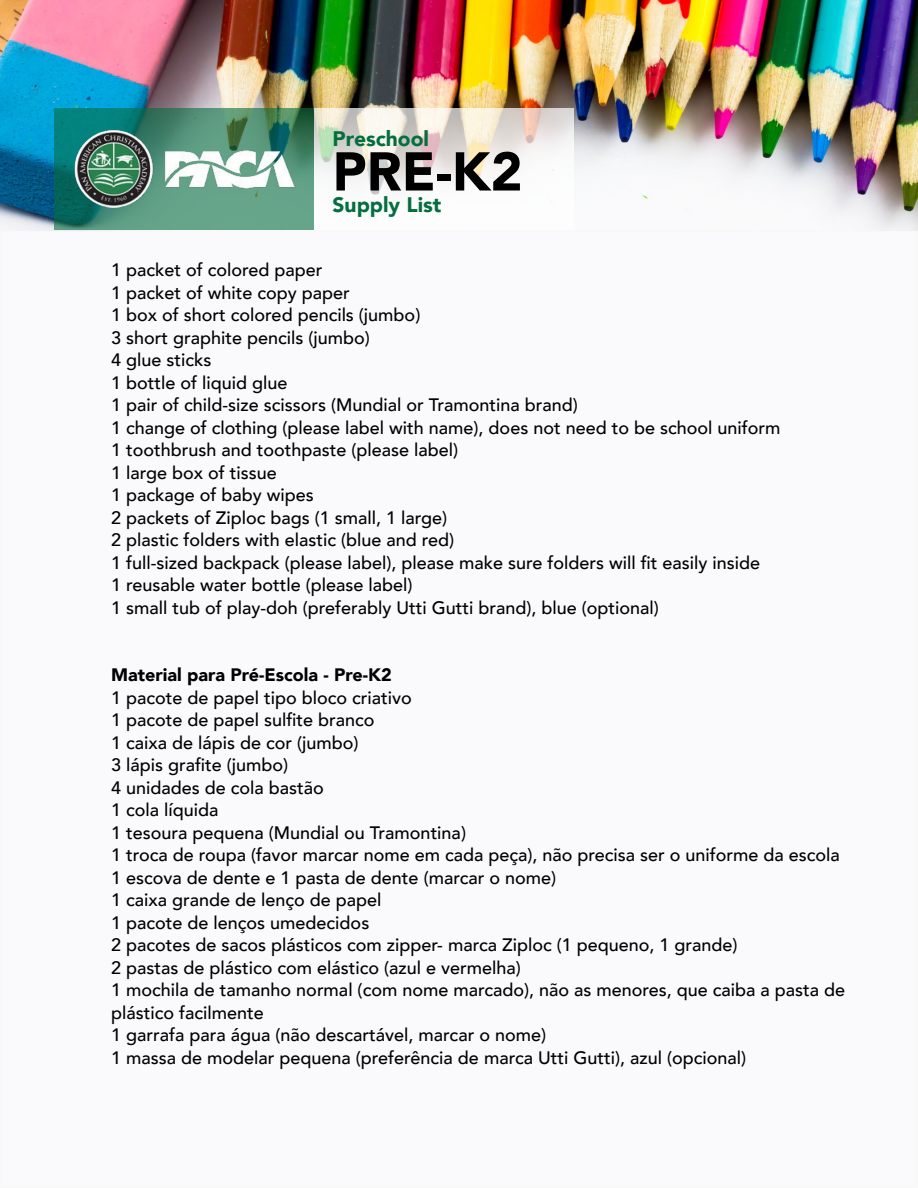
<style>
.page{position:relative;width:918px;height:1188px;background:#fff}
.page>*{position:absolute;margin:0;border:0;box-sizing:border-box;transform-origin:0 0}
.t1{font:900 54px "Avenir";color:#000}
.t2{font:900 21px "Avenir";color:#056e40}
.t3{font:500 18px/22.5px "Avenir";color:#000}
.t4{font:900 18px "Avenir";color:#000}
</style>
<div class="page">
<div style="left:1px;top:231px;width:916px;height:956px;background:#fafafc"></div>
<img style="left:0;top:0;width:918px;height:230px">
<svg style="left:55px;top:108px;width:259px;height:122px;background:#408c75"></svg>
<img style="left:64px;top:124px;width:240px;height:89px">
<svg style="left:315px;top:108px;width:259px;height:122px"></svg>
<p class="t2" style="left:333px;top:120px;width:98px">Preschool</p>
<h1 class="t1" style="left:333px;top:125px;width:191px">PRE-K2</h1>
<p class="t2" style="left:333px;top:186px;width:110px">Supply List</p>
<p class="t3" style="left:111px;top:258px;width:671px">1 packet of colored paper<br>1 packet of white copy paper<br>1 box of short colored pencils (jumbo)<br>3 short graphite pencils (jumbo)<br>4 glue sticks<br>1 bottle of liquid glue<br>1 pair of child-size scissors (Mundial or Tramontina brand)<br>1 change of clothing (please label with name), does not need to be school uniform 1 toothbrush and toothpaste (please label)<br>1 large box of tissue<br>1 package of baby wipes<br>2 packets of Ziploc bags (1 small, 1 large)<br>2 plastic folders with elastic (blue and red)<br>1 full-sized backpack (please label), please make sure folders will fit easily inside<br>1 reusable water bottle (please label)<br>1 small tub of play-doh (preferably Utti Gutti brand), blue (optional)</p>
<p class="t4" style="left:111px;top:659px;width:282px">Material para Pré-Escola - Pre-K2</p>
<p class="t3" style="left:111px;top:685px;width:736px">1 pacote de papel tipo bloco criativo<br>1 pacote de papel sulfite branco<br>1 caixa de lápis de cor (jumbo)<br>3 lápis grafite (jumbo)<br>4 unidades de cola bastão<br>1 cola líquida<br>1 tesoura pequena (Mundial ou Tramontina)<br>1 troca de roupa (favor marcar nome em cada peça), não precisa ser o uniforme da escola 1 escova de dente e 1 pasta de dente (marcar o nome)<br>1 caixa grande de lenço de papel<br>1 pacote de lenços umedecidos<br>2 pacotes de sacos plásticos com zipper- marca Ziploc (1 pequeno, 1 grande)<br>2 pastas de plástico com elástico (azul e vermelha)<br>1 mochila de tamanho normal (com nome marcado), não as menores, que caiba a pasta de plástico facilmente<br>1 garrafa para água (não descartável, marcar o nome)<br>1 massa de modelar pequena (preferência de marca Utti Gutti), azul (opcional)</p>
</div>
